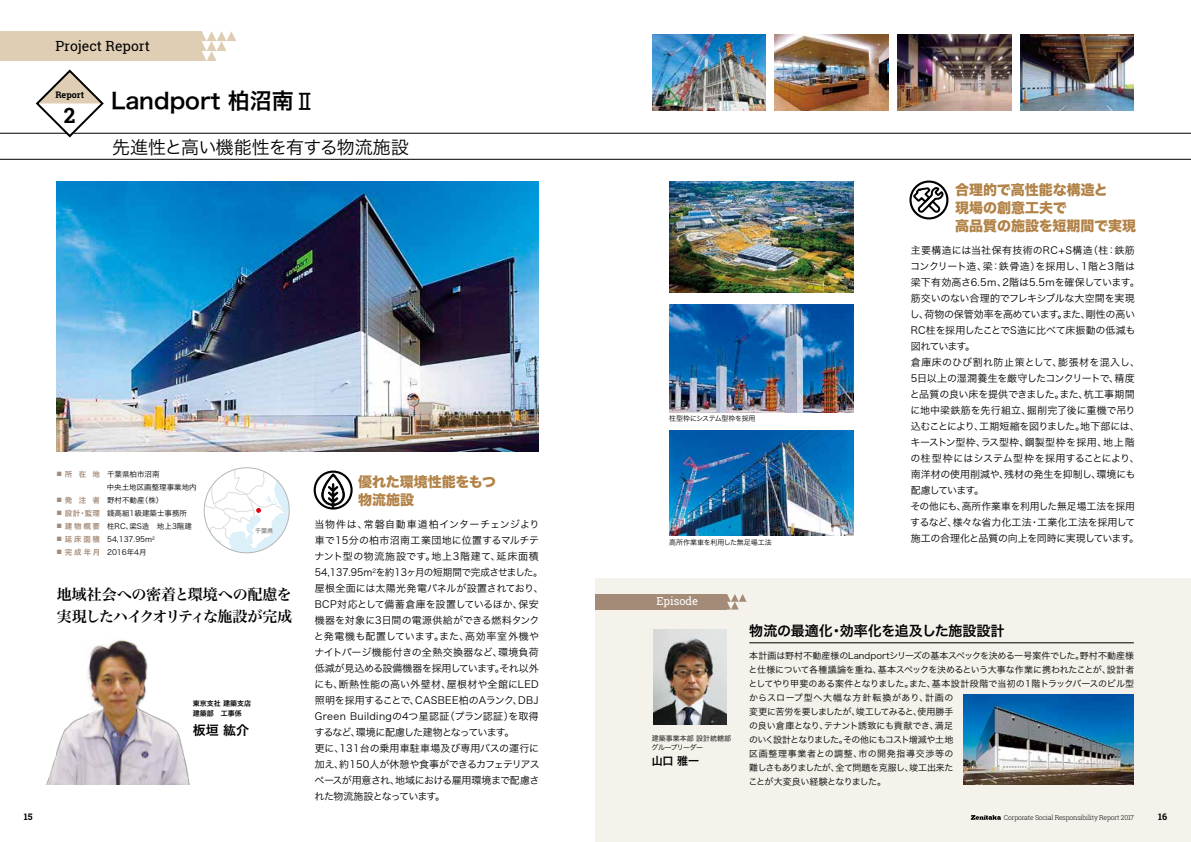
<style>
.page{position:relative;width:1191px;height:842px;background:#fff}
.page>*{position:absolute;margin:0;border:0;box-sizing:border-box;transform-origin:0 0}
.t1{font:22px "Hira Kaku Pro W6";color:#000}
.t2{font:700 21px "Roboto Slab";color:#000}
.t3{font:18px "Hira Kaku Pro W3";letter-spacing:-.035em;color:#000}
.t4{font:15px/22px "Hira Min Pro W6";letter-spacing:-.02em;color:#000}
.t5{font:14px/18px "Hira Kaku Std W8";color:#b28247}
.t6{font:14px "Hira Kaku Pro W6";color:#000}
.t7{font:14px "Roboto Slab";color:#000}
.t8{font:13px "Hira Kaku Pro W6";color:#000}
.t9{font:11px "Roboto Slab";color:#fff}
.t10{font:11px "Hira Kaku Pro W6";color:#000}
.t11{font:10px/16px "Hira Kaku Pro W3";letter-spacing:-.01em;color:#000}
.t12{font:9px/14px "Hira Kaku Pro W3";letter-spacing:-.02em;color:#000}
.t13{font:700 9px "Roboto Slab";color:#000}
.t14{font:7.5px/13px "Hira Kaku Pro W3";color:#000}
.t15{font:7.5px/13px "Hira Kaku Pro W6";letter-spacing:.225em;color:#a48b78;text-align:justify}
.t16{font:7px/9px "Hira Kaku Pro W3";letter-spacing:-.015em;color:#000}
.t17{font:7px/10px "Hira Kaku Pro W6";color:#000}
.t18{font:7px "Hira Kaku Pro W3";letter-spacing:-.04em;color:#000}
.t19{font:300 6.8px "Roboto Slab";letter-spacing:-.025em;color:#000}
.t20{font:6px "Hira Kaku Pro W6";color:#898989}
.t21{font:5.7px "Hira Kaku Pro W3";color:#a48b78}
.s1{font-family:"MS P Gothic";font-size:24.2px}
</style>
<div class="page">
<div style="left:595px;top:578px;width:596px;height:264px;background:#f5f1eb"></div>
<div style="left:595px;top:594px;width:132px;height:15px;background:#a48b78"></div>
<svg style="left:727px;top:594px;width:19px;height:15px"></svg>
<img style="left:46px;top:640px;width:144px;height:145px">
<img style="left:669px;top:181px;width:184px;height:111px">
<img style="left:669px;top:304px;width:184px;height:108px">
<img style="left:669px;top:430px;width:184px;height:105px">
<img style="left:775px;top:34px;width:113px;height:77px">
<img style="left:1020px;top:34px;width:113px;height:77px">
<img style="left:897px;top:34px;width:114px;height:77px">
<img style="left:963px;top:695px;width:171px;height:90px">
<img style="left:57px;top:181px;width:482px;height:271px">
<img style="left:652px;top:34px;width:113px;height:77px">
<img style="left:653px;top:630px;width:74px;height:95px">
<div style="left:314px;top:471px;width:39px;height:39px;border:2px solid #000;border-radius:50%"></div>
<svg style="left:321px;top:473px;width:24px;height:36px"></svg>
<div style="left:909px;top:180px;width:39px;height:39px;border:2px solid #000;border-radius:50%"></div>
<svg style="left:911px;top:185px;width:34px;height:30px"></svg>
<hr style="left:749px;top:642px;width:384px;height:1px;background:#000">
<svg style="left:204px;top:469px;width:85px;height:84px"></svg>
<hr style="left:0;top:159px;width:1191px;height:1px;background:#000">
<hr style="left:0;top:133px;width:1191px;height:1px;background:#000">
<svg style="left:34px;top:69px;width:71px;height:69px"></svg>
<div style="left:0;top:31px;width:202px;height:30px;background:#dfceb4"></div>
<svg style="left:202px;top:31px;width:34px;height:30px"></svg>
<svg style="left:970px;top:815px;width:31px;height:5px"></svg>
<h3 class="t7" style="left:55px;top:37px;width:96px">Project Report</h3>
<p class="t13" style="left:55px;top:89px;width:30px">Report</p>
<h2 class="t2" style="left:64px;top:101px;width:13px">2</h2>
<h1 class="t1" style="left:111px;top:81px;width:206px">Landport 柏沼南<span class="s1">Ⅱ</span></h1>
<h3 class="t3" style="left:112px;top:131px;width:298px">先進性と高い機能性を有する物流施設</h3>
<p class="t15" style="left:65px;top:468px;width:37px">所在地</p>
<p class="t15" style="left:65px;top:494px;width:37px">発注者設計・監理建物概要延床面積完成年月</p>
<p class="t14" style="left:107px;top:467px;width:91px">千葉県柏市沼南<br>中央土地区画整理事業地内野村不動産（株）<br>錢高組1級建築士事務所柱RC、梁S造　地上3階建<br>54,137.95m<sup>2<br></sup>2016年4月</p>
<p class="t21" style="left:57px;top:469px;width:7px">■</p>
<p class="t21" style="left:57px;top:495px;width:7px">■</p>
<p class="t21" style="left:57px;top:508px;width:7px">■</p>
<p class="t21" style="left:57px;top:521px;width:7px">■</p>
<p class="t21" style="left:57px;top:534px;width:7px">■</p>
<p class="t21" style="left:57px;top:547px;width:7px">■</p>
<p class="t20" style="left:255px;top:526px;width:19px">千葉県</p>
<h3 class="t4" style="left:57px;top:582px;width:237px">地域社会への密着と環境への配慮を実現したハイクオリティな施設が完成</h3>
<p class="t17" style="left:193px;top:698px;width:60px">東京支社 建築支店建築部　工事係</p>
<h3 class="t8" style="left:193px;top:718px;width:58px">板垣 紘介</h3>
<h3 class="t5" style="left:358px;top:473px;width:139px">優れた環境性能をもつ物流施設</h3>
<p class="t11" style="left:314px;top:515px;width:231px">当物件は、常磐自動車道柏インターチェンジより車で15分の柏市沼南工業団地に位置するマルチテナント型の物流施設です。地上3階建て、延床面積<br>54,137.95m<sup>2</sup>を約13ヶ月の短期間で完成させました。屋根全面には太陽光発電パネルが設置されており、<br>BCP対応として備蓄倉庫を設置しているほか、保安機器を対象に3日間の電源供給ができる燃料タンクと発電機も配置しています。また、高効率室外機やナイトパージ機能付きの全熱交換器など、環境負荷低減が見込める設備機器を採用しています。それ以外にも、断熱性能の高い外壁材、屋根材や全館にLED照明を採用することで、CASBEE柏のAランク、DBJ<br>Green Buildingの4つ星認証（プラン認証）を取得するなど、環境に配慮した建物となっています。<br>更に、131台の乗用車駐車場及び専用バスの運行に加え、約150人が休憩や食事ができるカフェテリアスペースが用意され、地域における雇用環境まで配慮された物流施設となっています。</p>
<p class="t18" style="left:669px;top:412px;width:88px">柱型枠にシステム型枠を採用</p>
<p class="t16" style="left:669px;top:537px;width:104px">高所作業車を利用した無足場工法</p>
<p class="t9" style="left:656px;top:594px;width:43px">Episode</p>
<h3 class="t5" style="left:955px;top:181px;width:182px">合理的で高性能な構造と<br>現場の創意工夫で<br>高品質の施設を短期間で実現</h3>
<p class="t11" style="left:909px;top:242px;width:232px">主要構造には当社保有技術のRC+S構造（柱：鉄筋コンクリート造、梁：鉄骨造）を採用し、1階と3階は梁下有効高さ6.5ｍ、2階は5.5ｍを確保しています。筋交いのない合理的でフレキシブルな大空間を実現し、荷物の保管効率を高めています。また、剛性の高い<br>RC柱を採用したことでS造に比べて床振動の低減も図れています。<br>倉庫床のひび割れ防止策として、膨張材を混入し、<br>5日以上の湿潤養生を厳守したコンクリートで、精度と品質の良い床を提供できました。また、杭工事期間に地中梁鉄筋を先行組立、掘削完了後に重機で吊り込むことにより、工期短縮を図りました。地下部には、キーストン型枠、ラス型枠、鋼製型枠を採用、地上階の柱型枠にはシステム型枠を採用することにより、南洋材の使用削減や、残材の発生を抑制し、環境にも配慮しています。<br>その他にも、高所作業車を利用した無足場工法を採用するなど、様々な省力化工法・工業化工法を採用して施工の合理化と品質の向上を同時に実現しています。</p>
<p class="t16" style="left:651px;top:733px;width:81px">建築事業本部 設計統轄部グループリーダー</p>
<p class="t10" style="left:652px;top:751px;width:49px">山口 雅一</p>
<h3 class="t6" style="left:749px;top:618px;width:257px">物流の最適化・効率化を追及した施設設計</h3>
<p class="t12" style="left:748px;top:647px;width:387px">本計画は野村不動産様のLandportシリーズの基本スペックを決める一号案件でした。野村不動産様と仕様について各種議論を重ね、基本スペックを決めるという大事な作業に携われたことが、設計者としてやり甲斐のある案件となりました。また、基本設計段階で当初の1階トラックバースのビル型からスロープ型へ大幅な方針転換があり、計画の<br>変更に苦労を要しましたが、竣工してみると、使用勝手<br>の良い倉庫となり、テナント誘致にも貢献でき、満足<br>のいく設計となりました。その他にもコスト増減や土地<br>区画整理事業者との調整、市の開発指導交渉等の<br>難しさもありましたが、全て問題を克服し、竣工出来た<br>ことが大変良い経験となりました。</p>
<p class="t13" style="left:24px;top:811px;width:10px">15</p>
<p class="t19" style="left:1004px;top:813px;width:132px">Corporate Social Responsibility Report 2017</p>
<p class="t13" style="left:1158px;top:811px;width:11px">16</p>
</div>
